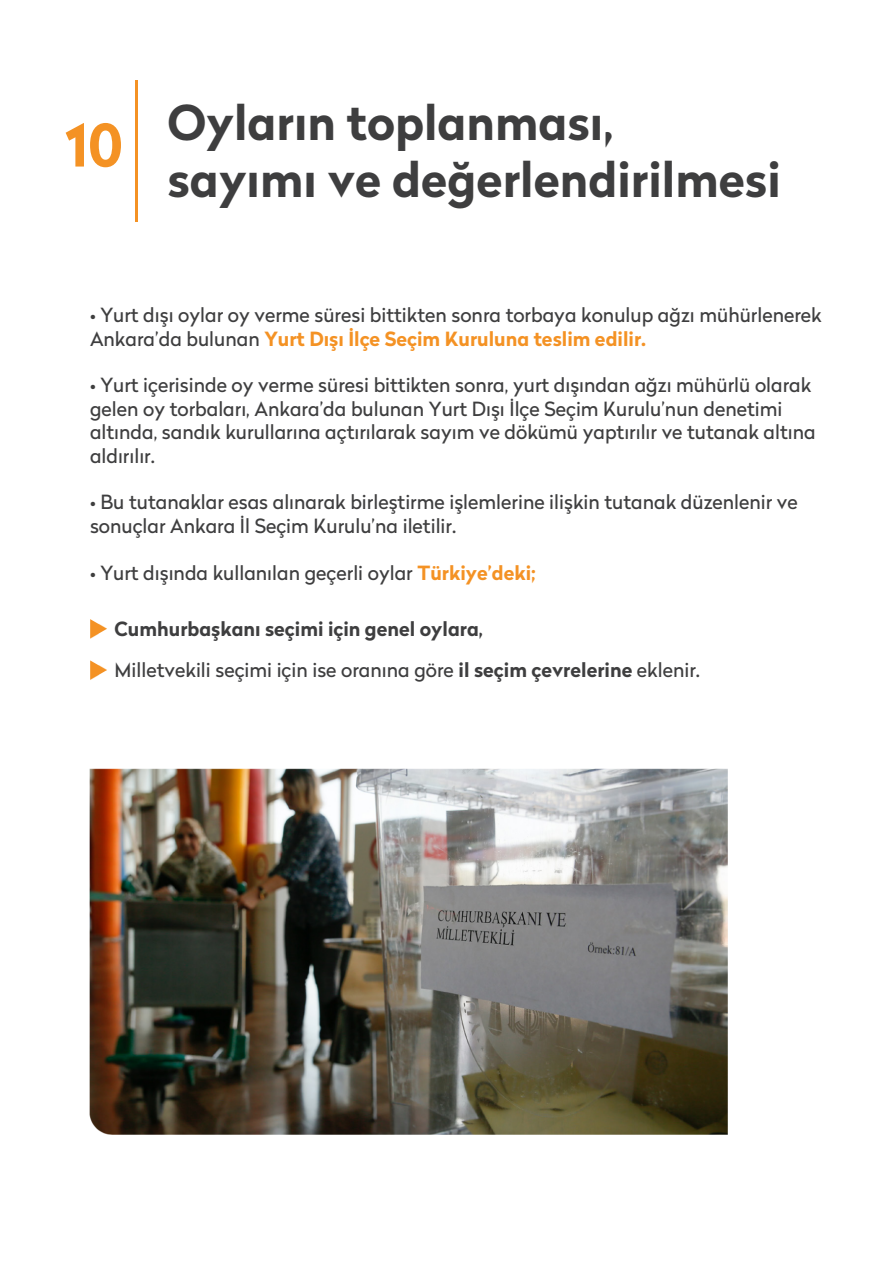
<style>
.page{position:relative;width:893px;height:1263px;background:#fff}
.page>*{position:absolute;margin:0;border:0;box-sizing:border-box;transform-origin:0 0}
.t1{font:700 58.2px "Radikal";color:#f49224}
.t2{font:700 47.7px/57.3px "Radikal";color:#3e3e3f}
.t3{font:19.5px/23.4px "Radikal";color:#3e3e3f}
.t4{font:700 19.5px/41.2px "Radikal";color:#3e3e3f}
.s1{font-weight:700;color:#f49224}
.s2{font-weight:400}
</style>
<div class="page">
<svg style="left:90px;top:619px;width:17px;height:19px"></svg>
<hr style="left:136px;top:80px;width:2px;height:142px;background:#f49224">
<svg style="left:90px;top:660px;width:17px;height:20px"></svg>
<img style="left:89px;top:768px;width:639px;height:367px">
<h1 class="t1" style="left:65px;top:103px;width:59px">10</h1>
<h2 class="t2" style="left:167px;top:93px;width:615px">Oyların toplanması,<br>sayımı ve değerlendirilmesi</h2>
<p class="t3" style="left:90px;top:303px;width:733px">• Yurt dışı oylar oy verme süresi bittikten sonra torbaya konulup ağzı mühürlenerek<br>Ankara’da bulunan <span class="s1">Yurt Dışı İlçe Seçim Kuruluna teslim edilir.</span></p>
<p class="t3" style="left:90px;top:373px;width:727px">• Yurt içerisinde oy verme süresi bittikten sonra, yurt dışından ağzı mühürlü olarak gelen oy torbaları, Ankara’da bulunan Yurt Dışı İlçe Seçim Kurulu’nun denetimi altında, sandık kurullarına açtırılarak sayım ve dökümü yaptırılır ve tutanak altına aldırılır.</p>
<p class="t3" style="left:90px;top:490px;width:709px">• Bu tutanaklar esas alınarak birleştirme işlemlerine ilişkin tutanak düzenlenir ve sonuçlar Ankara İl Seçim Kurulu’na iletilir.</p>
<p class="t3" style="left:90px;top:560px;width:447px">• Yurt dışında kullanılan geçerli oylar <span class="s1">Türkiye’deki;</span></p>
<p class="t4" style="left:115px;top:608px;width:587px">Cumhurbaşkanı seçimi için genel oylara,<br><span class="s2">Milletvekili seçimi için ise oranına göre</span> il seçim çevrelerine <span class="s2">eklenir.</span></p>
</div>
